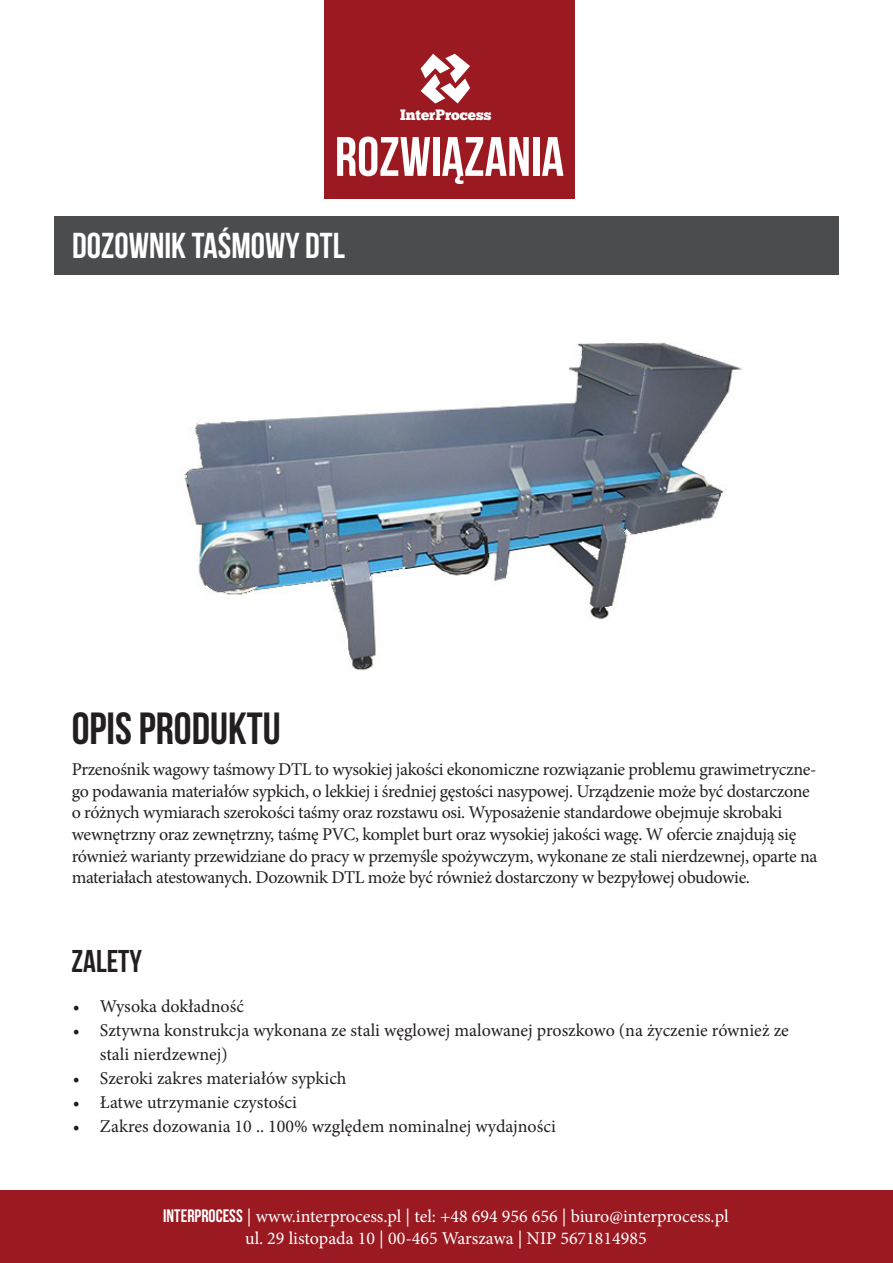
<style>
.page{position:relative;width:893px;height:1263px;background:#fff}
.page>*{position:absolute;margin:0;border:0;box-sizing:border-box;transform-origin:0 0}
.t1{font:55.5px "Bebas Neue";color:#fff}
.t2{font:45px "Bebas Neue";color:#231f20}
.t3{font:36px "Bebas Neue";color:#fff}
.t4{font:31.5px "Bebas Neue";color:#231f20}
.t5{font:18px/21.6px "Minion Pro";letter-spacing:-.02em;color:#231f20}
.t6{font:18px/24px "Minion Pro";color:#231f20}
.t7{font:18px "Minion Pro";color:#fff}
.t8{font:15px "Chunk Five";color:#fff}
.s1{font-family:"Bebas Neue"}
</style>
<div class="page">
<div style="left:0;top:1190px;width:893px;height:73px;background:#9b1a22"></div>
<div style="left:54px;top:216px;width:785px;height:59px;background:#4b4c4d"></div>
<div style="left:324px;top:0;width:251px;height:198px;background:#9b1a22"></div>
<svg style="left:421px;top:54px;width:49px;height:50px"></svg>
<img style="left:184px;top:342px;width:558px;height:329px">
<p class="t8" style="left:400px;top:108px;width:93px">InterProcess</p>
<p class="t1" style="left:335px;top:126px;width:231px">ROZWIĄZANIA</p>
<p class="t3" style="left:72px;top:226px;width:274px">DOZOWNIK TAŚMOWY DTL</p>
<p class="t2" style="left:72px;top:703px;width:210px">OPIS PRODUKTU</p>
<p class="t5" style="left:72px;top:759px;width:747px">Przenośnik wagowy taśmowy DTL to wysokiej jakości ekonomiczne rozwiązanie problemu grawimetryczne&shy;go podawania materiałów sypkich, o lekkiej i średniej gęstości nasypowej. Urządzenie może być dostarczone o różnych wymiarach szerokości taśmy oraz rozstawu osi. Wyposażenie standardowe obejmuje skrobaki wewnętrzny oraz zewnętrzny, taśmę PVC, komplet burt oraz wysokiej jakości wagę. W ofercie znajdują się również warianty przewidziane do pracy w przemyśle spożywczym, wykonane ze stali nierdzewnej, oparte na materiałach atestowanych. Dozownik DTL może być również dostarczony w bezpyłowej obudowie.</p>
<p class="t4" style="left:72px;top:944px;width:72px">ZALETY</p>
<p class="t6" style="left:73px;top:994px;width:173px">• Wysoka dokładność</p>
<p class="t6" style="left:100px;top:1018px;width:690px;text-indent:-27px">• Sztywna konstrukcja wykonana ze stali węglowej malowanej proszkowo (na życzenie również ze stali nierdzewnej)</p>
<p class="t6" style="left:73px;top:1066px;width:275px">• Szeroki zakres materiałów sypkich</p>
<p class="t6" style="left:73px;top:1090px;width:226px">• Łatwe utrzymanie czystości</p>
<p class="t6" style="left:73px;top:1114px;width:485px">• Zakres dozowania 10 .. 100% względem nominalnej wydajności</p>
<p class="t7" style="left:163px;top:1205px;width:567px"><span class="s1">INTERPROCESS</span> | www.interprocess.pl | tel: +48 694 956 656 | biuro@interprocess.pl</p>
<p class="t7" style="left:245px;top:1226px;width:403px">ul. 29 listopada 10 | 00-465 Warszawa | NIP 5671814985</p>
</div>
